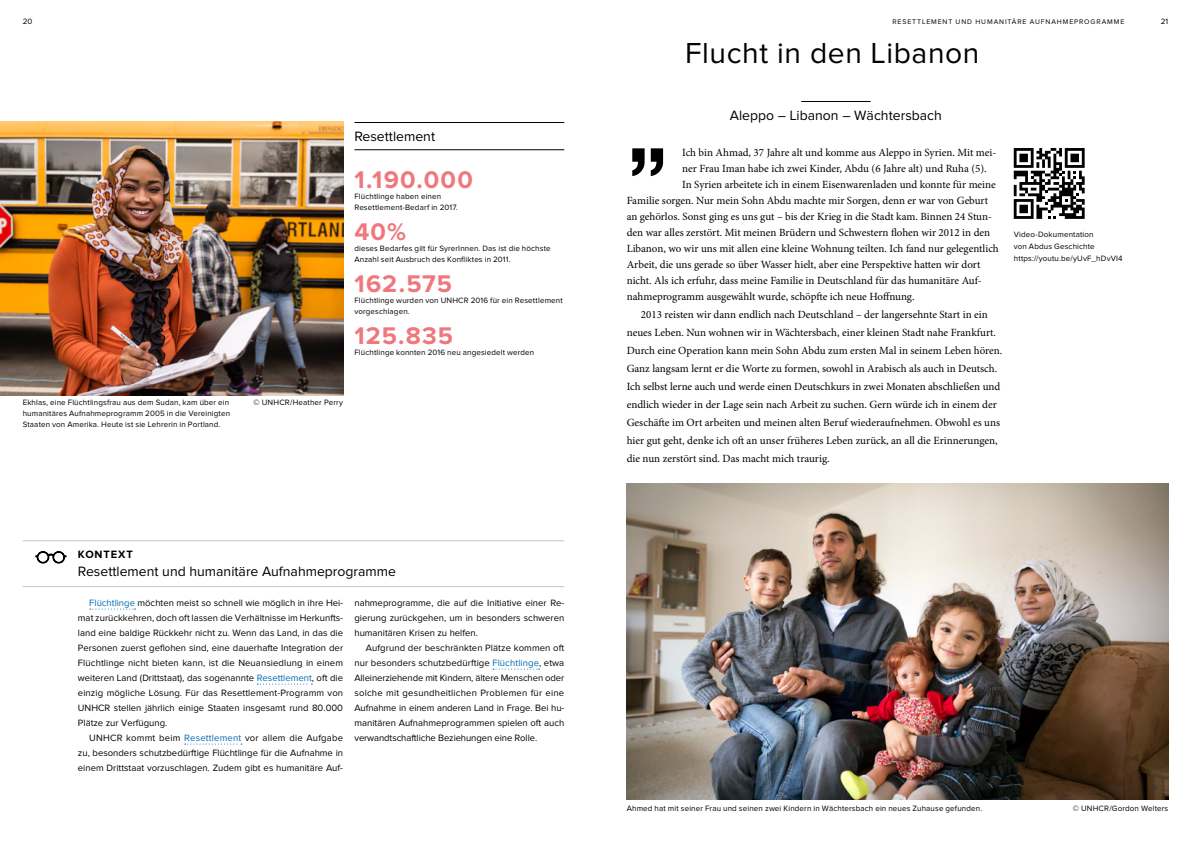
<style>
.page{position:relative;width:1191px;height:842px;background:#fff}
.page>*{position:absolute;margin:0;border:0;box-sizing:border-box;transform-origin:0 0}
.t1{font:30px "Proxima Nova";letter-spacing:.02em;color:#000}
.t2{font:700 25px "Proxima Nova";letter-spacing:.045em;color:#ef787e}
.t3{font:14px "Proxima Nova";color:#000}
.t4{font:11px/18px "Minion Pro";color:#000}
.t5{font:700 11px "Proxima Nova";letter-spacing:.08em;color:#000}
.t6{font:9.5px/15px "Proxima Nova";color:#000;text-align:justify}
.t7{font:8px/11px "Proxima Nova";letter-spacing:.015em;color:#000}
.t8{font:7px "Proxima Nova";letter-spacing:.13em;color:#000}
.s1{color:#006ab4}
</style>
<div class="page">
<svg style="left:90px;top:609px;width:45px;height:1px"></svg>
<svg style="left:257px;top:684px;width:55px;height:1px"></svg>
<svg style="left:185px;top:744px;width:57px;height:1px"></svg>
<svg style="left:493px;top:669px;width:46px;height:1px"></svg>
<img style="left:0;top:122px;width:343px;height:273px">
<img style="left:626px;top:483px;width:542px;height:316px">
<svg style="left:1013px;top:148px;width:71px;height:71px"></svg>
<svg style="left:632px;top:148px;width:31px;height:28px"></svg>
<hr style="left:801px;top:101px;width:69px;height:1px;background:#000">
<hr style="left:23px;top:540px;width:541px;height:1px;background:#c6c6c6">
<hr style="left:23px;top:586px;width:541px;height:1px;background:#c6c6c6">
<svg style="left:35px;top:551px;width:32px;height:13px"></svg>
<hr style="left:354px;top:122px;width:210px;height:1px;background:#000">
<hr style="left:354px;top:149px;width:210px;height:1px;background:#000">
<p class="t8" style="left:892px;top:18px;width:233px">RESETTLEMENT UND HUMANITÄRE AUFNAHMEPROGRAMME</p>
<p class="t7" style="left:23px;top:16px;width:11px">20</p>
<p class="t7" style="left:1160px;top:16px;width:9px">21</p>
<h1 class="t1" style="left:685px;top:39px;width:296px">Flucht in den Libanon</h1>
<p class="t3" style="left:354px;top:130px;width:82px">Resettlement</p>
<h2 class="t2" style="left:354px;top:168px;width:120px">1.190.000</h2>
<p class="t7" style="left:354px;top:191px;width:105px">Flüchtlinge haben einen<br>Resettlement-Bedarf in 2017.</p>
<h2 class="t2" style="left:354px;top:220px;width:53px">40%</h2>
<p class="t7" style="left:354px;top:243px;width:198px">dieses Bedarfes gilt für SyrerInnen. Das ist die höchste<br>Anzahl seit Ausbruch des Konfliktes in 2011.</p>
<h2 class="t2" style="left:354px;top:272px;width:99px">162.575</h2>
<p class="t7" style="left:354px;top:295px;width:210px">Flüchtlinge wurden von UNHCR 2016 für ein Resettlement vorgeschlagen.</p>
<h2 class="t2" style="left:354px;top:324px;width:100px">125.835</h2>
<p class="t7" style="left:354px;top:347px;width:181px">Flüchtlinge konnten 2016 neu angesiedelt werden</p>
<p class="t7" style="left:23px;top:397px;width:209px;text-align:justify">Ekhlas, eine Flüchtlingsfrau aus dem Sudan, kam über ein humanitäres Aufnahmeprogramm 2005 in die Vereinigten Staaten von Amerika. Heute ist sie Lehrerin in Portland.</p>
<p class="t7" style="left:253px;top:397px;width:91px">© UNHCR/Heather Perry</p>
<p class="t5" style="left:78px;top:549px;width:56px">KONTEXT</p>
<p class="t3" style="left:78px;top:565px;width:320px">Resettlement und humanitäre Aufnahmeprogramme</p>
<p class="t6" style="left:78px;top:596px;width:267px;text-indent:11px"><span class="s1">Flüchtlinge</span> möchten meist so schnell wie möglich in ihre Hei&shy;mat zurückkehren, doch oft lassen die Verhältnisse im Herkunfts&shy;land eine baldige Rückkehr nicht zu. Wenn das Land, in das die Personen zuerst geflohen sind, eine dauerhafte Integration der Flüchtlinge nicht bieten kann, ist die Neuansiedlung in einem weiteren Land (Drittstaat), das sogenannte <span class="s1">Resettlement</span>, oft die einzig mögliche Lösung. Für das Resettlement-Programm von UNHCR stellen jährlich einige Staaten insgesamt rund 80.000<br>Plätze zur Verfügung.</p>
<p class="t6" style="left:78px;top:731px;width:267px;text-indent:11px">UNHCR kommt beim <span class="s1">Resettlement</span> vor allem die Aufgabe zu, besonders schutzbedürftige Flüchtlinge für die Aufnahme in einem Drittstaat vorzuschlagen. Zudem gibt es humanitäre Auf-</p>
<p class="t6" style="left:354px;top:596px;width:211px">nahmeprogramme, die auf die Initiative einer Re&shy;gierung zurückgehen, um in besonders schweren humanitären Krisen zu helfen.</p>
<p class="t6" style="left:354px;top:641px;width:211px;text-indent:11px">Aufgrund der beschränkten Plätze kommen oft nur besonders schutzbedürftige <span class="s1">Flüchtlinge</span>, etwa Alleinerziehende mit Kindern, ältere Menschen oder solche mit gesundheitlichen Problemen für eine Aufnahme in einem anderen Land in Frage. Bei hu&shy;manitären Aufnahmeprogrammen spielen oft auch verwandtschaftliche Beziehungen eine Rolle.</p>
<p class="t3" style="left:730px;top:109px;width:214px">Aleppo – Libanon – Wächtersbach</p>
<p class="t4" style="left:682px;top:144px;width:316px">Ich bin Ahmad, 37 Jahre alt und komme aus Aleppo in Syrien. Mit mei-</p>
<p class="t4" style="left:682px;top:160px;width:306px">ner Frau Iman habe ich zwei Kinder, Abdu (6 Jahre alt) und Ruha (5).</p>
<p class="t4" style="left:682px;top:176px;width:315px">In Syrien arbeitete ich in einem Eisenwarenladen und konnte für meine</p>
<p class="t4" style="left:626px;top:192px;width:363px">Familie sorgen. Nur mein Sohn Abdu machte mir Sorgen, denn er war von Geburt</p>
<p class="t4" style="left:626px;top:208px;width:367px">an gehörlos. Sonst ging es uns gut – bis der Krieg in die Stadt kam. Binnen 24 Stun-</p>
<p class="t4" style="left:626px;top:224px;width:365px">den war alles zerstört. Mit meinen Brüdern und Schwestern flohen wir 2012 in den</p>
<p class="t4" style="left:626px;top:240px;width:374px">Libanon, wo wir uns mit allen eine kleine Wohnung teilten. Ich fand nur gelegentlich</p>
<p class="t4" style="left:626px;top:256px;width:355px">Arbeit, die uns gerade so über Wasser hielt, aber eine Perspektive hatten wir dort</p>
<p class="t4" style="left:626px;top:272px;width:357px">nicht. Als ich erfuhr, dass meine Familie in Deutschland für das humanitäre Auf-</p>
<p class="t4" style="left:626px;top:288px;width:289px">nahmeprogramm ausgewählt wurde, schöpfte ich neue Hoffnung.</p>
<p class="t4" style="left:626px;top:306px;width:377px;text-indent:14px">2013 reisten wir dann endlich nach Deutschland – der langersehnte Start in ein neues Leben. Nun wohnen wir in Wächtersbach, einer kleinen Stadt nahe Frankfurt.<br>Durch eine Operation kann mein Sohn Abdu zum ersten Mal in seinem Leben hören.<br>Ganz langsam lernt er die Worte zu formen, sowohl in Arabisch als auch in Deutsch.<br>Ich selbst lerne auch und werde einen Deutschkurs in zwei Monaten abschließen und endlich wieder in der Lage sein nach Arbeit zu suchen. Gern würde ich in einem der Geschäfte im Ort arbeiten und meinen alten Beruf wiederaufnehmen. Obwohl es uns hier gut geht, denke ich oft an unser früheres Leben zurück, an all die Erinnerungen, die nun zerstört sind. Das macht mich traurig.</p>
<p class="t7" style="left:1013px;top:229px;width:110px;line-height:12px">Video-Dokumentation<br>von Abdus Geschichte https://youtu.be/yUvF_hDvVI4</p>
<p class="t7" style="left:626px;top:803px;width:357px">Ahmed hat mit seiner Frau und seinen zwei Kindern in Wächtersbach ein neues Zuhause gefunden.</p>
<p class="t7" style="left:1072px;top:803px;width:97px">© UNHCR/Gordon Welters</p>
</div>
